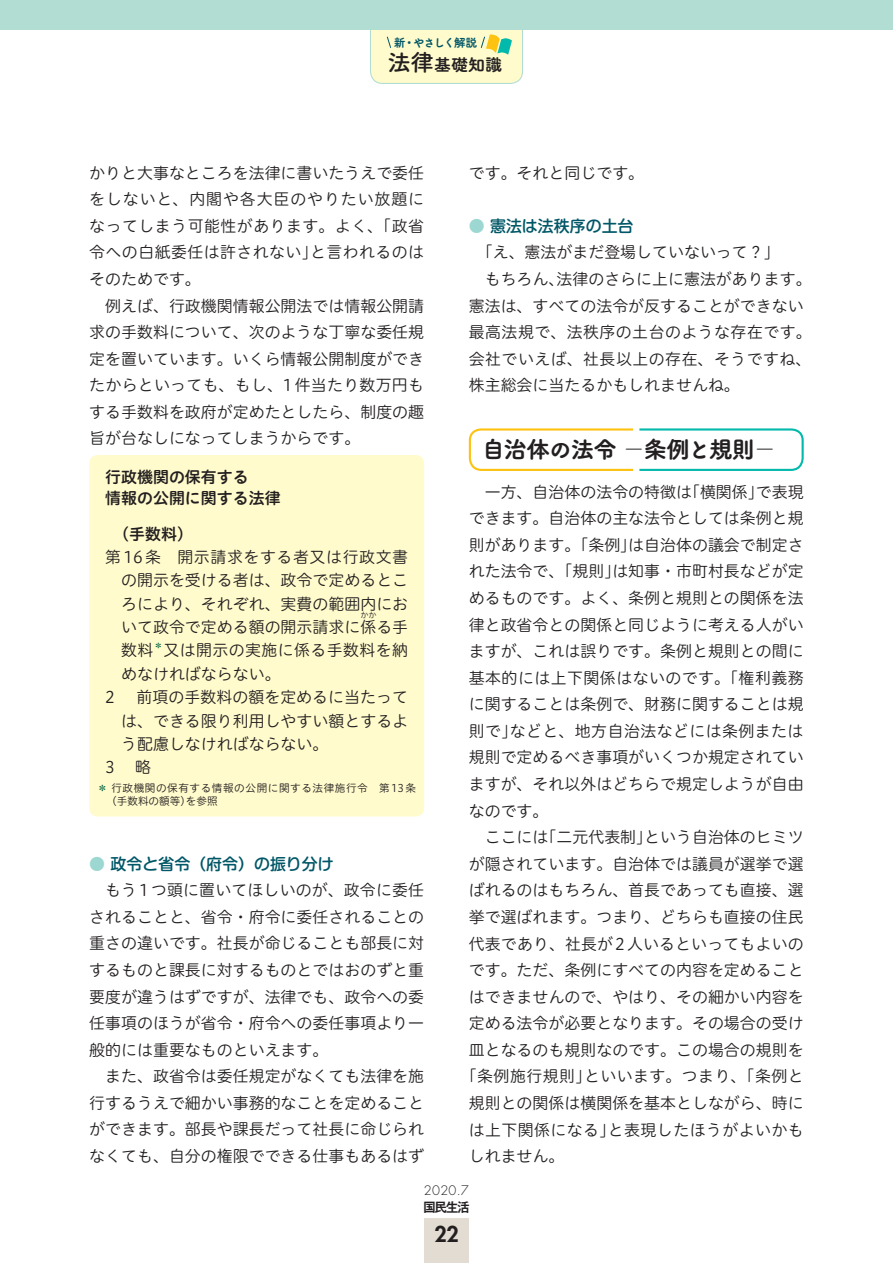
<style>
.page{position:relative;width:893px;height:1263px;background:#fff}
.page>*{position:absolute;margin:0;border:0;box-sizing:border-box;transform-origin:0 0}
.t1{font:23.4px "Tsuku A Rd Gothic Std E";letter-spacing:-.045em;color:#231f20}
.t2{font:800 21.3px "Futura Std";color:#231f20}
.t3{font:16.95px "Tsuku A Rd Gothic Std E";color:#231f20}
.t4{font:15.9px/26.5px "Hiragino UD Sans R Std N W3";color:#231f20;text-align:justify}
.t5{font:15.9px "Hiragino UD Sans R Std N W3";letter-spacing:.03em;color:#231f20}
.t6{font:15.9px "Hiragino UD Sans R Std N W3";letter-spacing:.025em;color:#231f20}
.t7{font:15.9px/21.1px "Hiragino UD Sans R Std N W6";color:#231f20}
.t8{font:500 15.9px "Shin M Go Pro";color:#005767}
.t9{font:300 12.75px "Futura Std";color:#231f20}
.t10{font:700 12.75px "Gothic MB101 Pro De";color:#231f20;scale:.95 1}
.t11{font:11.7px "Tsuku A Rd Gothic Std E";letter-spacing:-.105em;color:#005767}
.t12{font:10.65px/13.8px "Hiragino UD Sans R Std N W3";letter-spacing:.05em;color:#231f20}
.t13{font:500 9.3px "UD Shin M Go Pro";color:#026442}
.t14{font:7.95px "Hiragino UD Sans R Std N W3";color:#231f20}
.s1{font-family:"Tsuku A Rd Gothic Std B";font-size:23.4px}
.s2{font-family:"UD Shin M Go Pro";font-weight:500;color:#026442}
.s3{color:#9cd7d2}
.s4{font-family:"Tsuku A Rd Gothic Std L"}
</style>
<div class="page">
<div style="left:424px;top:1218px;width:45px;height:45px;background:#e3dcd2"></div>
<svg style="left:370px;top:30px;width:153px;height:54px;background:#f6f7c8"></svg>
<div style="left:0;top:0;width:893px;height:30px;background:#b1ddd3"></div>
<div style="left:89px;top:455px;width:335px;height:361px;background:#fffbcc;border-radius:9px"></div>
<svg style="left:468px;top:428px;width:336px;height:43px"></svg>
<p class="t11" style="left:394px;top:33px;width:85px">新・やさしく解説</p>
<p class="t3" style="left:387px;top:52px;width:116px"><span class="s1">法律</span>基礎知識</p>
<p class="t4" style="left:89px;top:158px;width:336px">かりと大事なところを法律に書いたうえで委任をしないと、内閣や各大臣のやりたい放題になってしまう可能性があります。よく、「政省令への白紙委任は許されない」と言われるのはそのためです。</p>
<p class="t4" style="left:89px;top:291px;width:336px;text-indent:16px">例えば、行政機関情報公開法では情報公開請求の手数料について、次のような丁寧な委任規定を置いています。いくら情報公開制度ができたからといっても、もし、1件当たり数万円もする手数料を政府が定めたとしたら、制度の趣旨が台なしになってしまうからです。</p>
<p class="t7" style="left:105px;top:465px;width:177px">行政機関の保有する<br>情報の公開に関する法律</p>
<p class="t7" style="left:113px;top:522px;width:81px">（手数料）</p>
<p class="t4" style="left:121px;top:544px;width:289px;line-height:23.4px;text-indent:-16px">第16条　開示請求をする者又は行政文書の開示を受ける者は、政令で定めるところにより、それぞれ、実費の範囲内において政令で定める額の開示請求に係る手</p>
<p class="t14" style="left:360px;top:609px;width:17px">かか</p>
<p class="t4" style="left:121px;top:636px;width:34px">数料</p>
<p class="t13" style="left:154px;top:637px;width:11px">＊</p>
<p class="t6" style="left:163px;top:638px;width:246px">又は開示の実施に係る手数料を納</p>
<p class="t4" style="left:121px;top:660px;width:161px">めなければならない。</p>
<p class="t4" style="left:105px;top:683px;width:304px">2　 前項の手数料の額を定めるに当たって</p>
<p class="t4" style="left:121px;top:706px;width:289px">は、できる限り利用しやすい額とするよ</p>
<p class="t4" style="left:121px;top:730px;width:209px">う配慮しなければならない。</p>
<p class="t4" style="left:105px;top:753px;width:63px">3　 略　</p>
<p class="t12" style="left:106px;top:780px;width:312px;text-indent:-9px"><span class="s2">＊</span> 行政機関の保有する情報の公開に関する法律施行令　第13条（手数料の額等）を参照</p>
<p class="t8" style="left:89px;top:851px;width:246px"><span class="s3">●</span> 政令と省令（府令）の振り分け</p>
<p class="t4" style="left:89px;top:876px;width:336px;text-indent:16px">もう1つ頭に置いてほしいのが、政令に委任されることと、省令・府令に委任されることの重さの違いです。社長が命じることも部長に対するものと課長に対するものとではおのずと重要度が違うはずですが、法律でも、政令への委任事項のほうが省令・府令への委任事項より一般的には重要なものといえます。</p>
<p class="t4" style="left:89px;top:1062px;width:336px;text-indent:16px">また、政省令は委任規定がなくても法律を施行するうえで細かい事務的なことを定めることができます。部長や課長だって社長に命じられなくても、自分の権限でできる仕事もあるはず</p>
<p class="t4" style="left:469px;top:159px;width:177px">です。それと同じです。</p>
<p class="t8" style="left:469px;top:213px;width:166px"><span class="s3">●</span> 憲法は法秩序の土台</p>
<p class="t4" style="left:477px;top:238px;width:304px">「え、憲法がまだ登場していないって？」</p>
<p class="t4" style="left:485px;top:265px;width:328px">もちろん、法律のさらに上に憲法があります。</p>
<p class="t4" style="left:469px;top:291px;width:336px">憲法は、すべての法令が反することができない</p>
<p class="t5" style="left:469px;top:320px;width:344px">最高法規で、法秩序の土台のような存在です。</p>
<p class="t5" style="left:469px;top:347px;width:344px">会社でいえば、社長以上の存在、そうですね、</p>
<p class="t4" style="left:469px;top:371px;width:273px">株主総会に当たるかもしれませんね。</p>
<h1 class="t1" style="left:482px;top:430px;width:296px">自治体の法令 <span class="s4">ー</span>条例と規則<span class="s4">ー</span></h1>
<p class="t4" style="left:469px;top:477px;width:336px;text-indent:16px">一方、自治体の法令の特徴は「横関係」で表現できます。自治体の主な法令としては条例と規則があります。「条例」は自治体の議会で制定された法令で、「規則」は知事・市町村長などが定めるものです。よく、条例と規則との関係を法律と政省令との関係と同じように考える人がいますが、これは誤りです。条例と規則との間に基本的には上下関係はないのです。「権利義務に関することは条例で、財務に関することは規則で」などと、地方自治法などには条例または規則で定めるべき事項がいくつか規定されていますが、それ以外はどちらで規定しようが自由なのです。</p>
<p class="t4" style="left:485px;top:823px;width:320px">ここには｢二元代表制｣という自治体のヒミツ</p>
<p class="t4" style="left:469px;top:850px;width:336px">が隠されています。自治体では議員が選挙で選</p>
<p class="t4" style="left:469px;top:876px;width:336px">ばれるのはもちろん、首長であっても直接、選</p>
<p class="t4" style="left:469px;top:903px;width:336px">挙で選ばれます。つまり、どちらも直接の住民</p>
<p class="t4" style="left:469px;top:929px;width:336px">代表であり、社長が2人いるといってもよいの</p>
<p class="t4" style="left:469px;top:956px;width:336px">です。ただ、条例にすべての内容を定めること</p>
<p class="t4" style="left:469px;top:982px;width:336px">はできませんので、やはり、その細かい内容を</p>
<p class="t4" style="left:469px;top:1009px;width:336px">定める法令が必要となります。その場合の受け</p>
<p class="t4" style="left:469px;top:1036px;width:336px">皿となるのも規則なのです。この場合の規則を</p>
<p class="t5" style="left:461px;top:1064px;width:344px">「条例施行規則」といいます。つまり、「条例と</p>
<p class="t4" style="left:469px;top:1089px;width:336px">規則との関係は横関係を基本としながら、時に</p>
<p class="t6" style="left:469px;top:1118px;width:336px">は上下関係になる」と表現したほうがよいかも</p>
<p class="t4" style="left:469px;top:1142px;width:97px">しれません。</p>
<p class="t9" style="left:424px;top:1182px;width:46px">2020.7</p>
<p class="t10" style="left:423px;top:1196px;width:50px">国民生活</p>
<h2 class="t2" style="left:434px;top:1221px;width:26px">22</h2>
</div>
